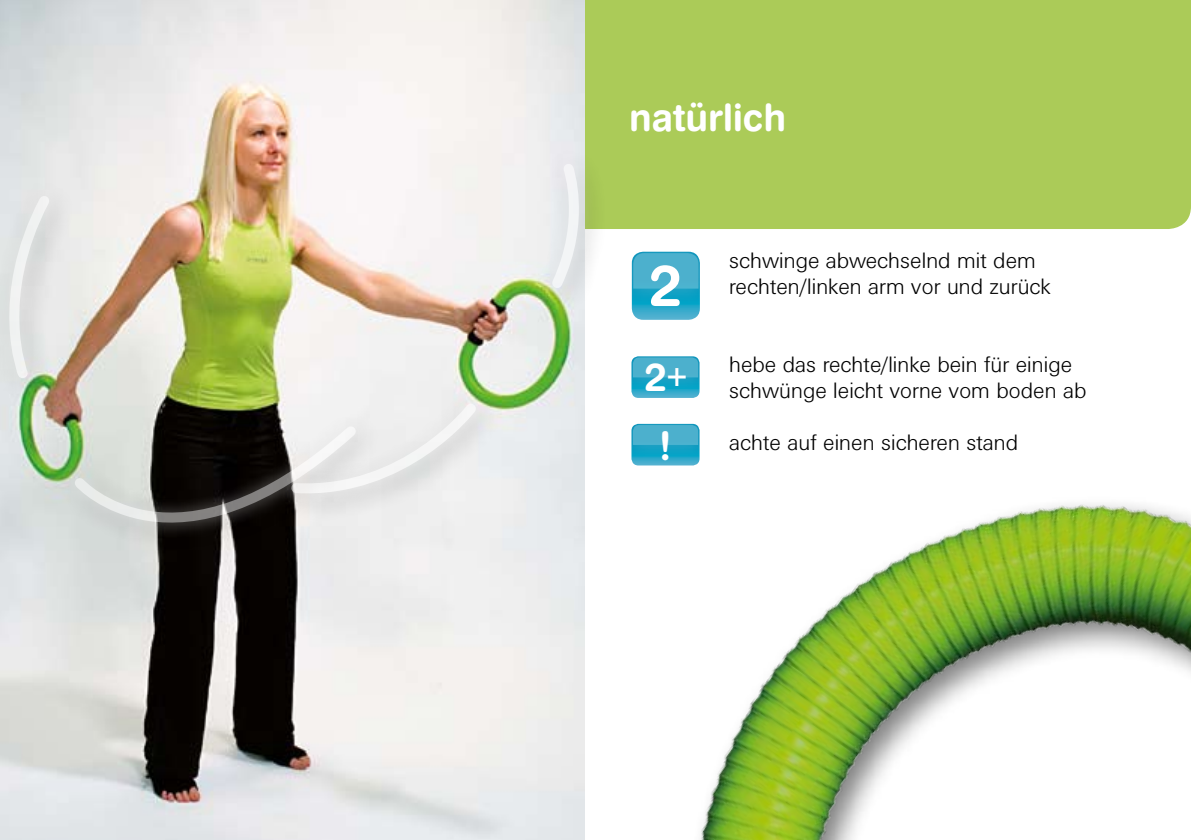
<style>
.page{position:relative;width:1191px;height:840px;background:#fff}
.page>*{position:absolute;margin:0;border:0;box-sizing:border-box;transform-origin:0 0}
.t1{font:58.4px "Swiss 721 BT Bold Rounded";color:#fff}
.t2{font:39.6px "Swiss 721 BT Bold Rounded";color:#fff}
.t3{font:38px "Swiss 721 BT Bold Rounded";letter-spacing:-.005em;color:#fff}
.t4{font:300 22px/26px "Univers BQ";color:#000}
.s1{font-size:30px}
</style>
<div class="page">
<div style="left:584px;top:0;width:607px;height:229px;background:#abcb58"></div>
<img style="left:0;top:0;width:584px;height:839px">
<div style="left:54px;top:405px;width:328px;height:144px;background:#000;opacity:.5"></div>
<div style="left:58px;top:410px;width:311px;height:126px;background:#fff;opacity:.75"></div>
<svg style="left:70px;top:417px;width:295px;height:141px;background:#6f706c"></svg>
<div style="left:0;top:175px;width:77px;height:228px;background:#000;opacity:.5"></div>
<div style="left:0;top:179px;width:63px;height:212px;background:#fff;opacity:.75"></div>
<svg style="left:0;top:187px;width:58px;height:196px"></svg>
<div style="left:531px;top:143px;width:75px;height:171px;background:#000;opacity:.5"></div>
<div style="left:536px;top:147px;width:57px;height:154px;background:#fff;opacity:.75"></div>
<svg style="left:544px;top:159px;width:42px;height:137px"></svg>
<div style="left:271px;top:383px;width:231px;height:137px;background:#000;opacity:.5"></div>
<div style="left:275px;top:387px;width:214px;height:119px;background:#fff;opacity:.75"></div>
<svg style="left:286px;top:398px;width:195px;height:99px"></svg>
<img style="left:631px;top:303px;width:560px;height:536px">
<svg style="left:632px;top:251px;width:68px;height:68px;background:#3badcc"></svg>
<div style="left:616px;top:341px;width:97px;height:51px;background:#fff"></div>
<svg style="left:631px;top:356px;width:68px;height:42px;background:#3aaccb"></svg>
<div style="left:616px;top:408px;width:97px;height:51px;background:#fff"></div>
<svg style="left:631px;top:423px;width:68px;height:42px;background:#3badcb"></svg>
<h3 class="t3" style="left:629px;top:93px;width:159px">natürlich</h3>
<h1 class="t1" style="left:649px;top:248px;width:35px">2</h1>
<h2 class="t2" style="left:644px;top:351px;width:47px">2<span class="s1">+</span></h2>
<h2 class="t2" style="left:659px;top:420px;width:15px">!</h2>
<p class="t4" style="left:729px;top:248px;width:323px">schwinge abwechselnd mit dem rechten/linken arm vor und zurück</p>
<p class="t4" style="left:729px;top:352px;width:359px">hebe das rechte/linke bein für einige schwünge leicht vorne vom boden ab</p>
<p class="t4" style="left:729px;top:430px;width:290px">achte auf einen sicheren stand</p>
</div>
